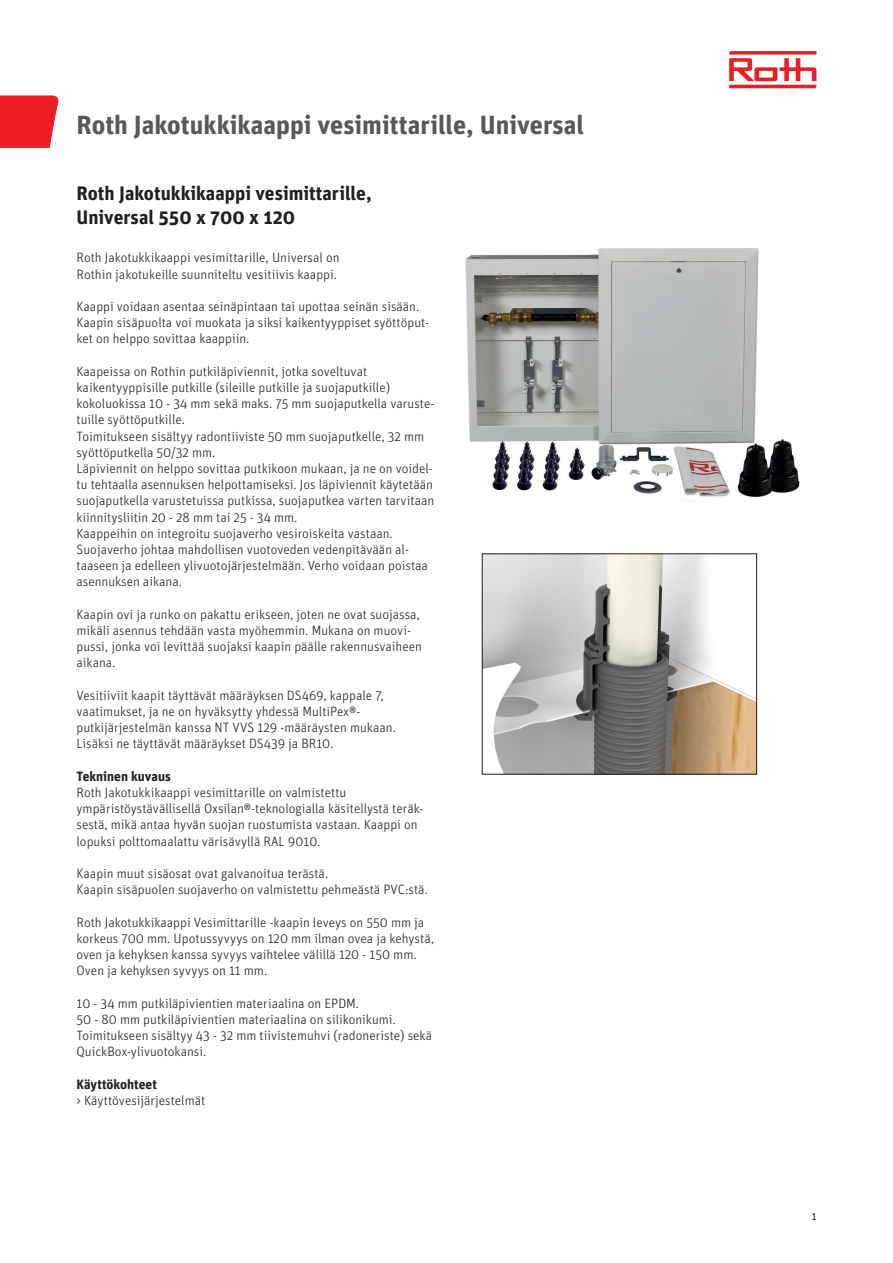
<style>
.page{position:relative;width:893px;height:1263px;background:#fff}
.page>*{position:absolute;margin:0;border:0;box-sizing:border-box;transform-origin:0 0}
.t1{font:700 26.25px "Unit OT";color:#57585a}
.t2{font:700 19.5px "Unit OT";color:#231f20}
.t3{font:300 13.5px/16.2px "Unit OT";color:#231f20}
.t4{font:700 13.5px "Unit OT";color:#231f20}
.t5{font:10.5px "Unit OT";color:#231f20}
.s1{font-weight:700}
</style>
<div class="page">
<svg style="left:729px;top:51px;width:87px;height:37px"></svg>
<svg style="left:0;top:96px;width:59px;height:52px;background:#ef2f34"></svg>
<img style="left:465px;top:248px;width:335px;height:253px">
<img style="left:484px;top:555px;width:271px;height:217px">
<div style="left:482px;top:553px;width:275px;height:221px;border:1px solid #231f20"></div>
<p class="t1" style="left:77px;top:107px;width:509px">Roth Jakotukkikaappi vesimittarille, Universal</p>
<p class="t2" style="left:77px;top:181px;width:297px">Roth Jakotukkikaappi vesimittarille,</p>
<p class="t2" style="left:77px;top:204px;width:220px">Universal 550 x 700 x 120</p>
<p class="t3" style="left:77px;top:250px;width:265px">Roth Jakotukkikaappi vesimittarille, Universal on</p>
<p class="t3" style="left:77px;top:266px;width:262px">Rothin jakotukeille suunniteltu vesitiivis kaappi.</p>
<p class="t3" style="left:77px;top:298px;width:354px">Kaappi voidaan asentaa seinäpintaan tai upottaa seinän sisään.<br>Kaapin sisäpuolta voi muokata ja siksi kaikentyyppiset syöttöput&shy;ket on helppo sovittaa kaappiin.</p>
<p class="t3" style="left:77px;top:363px;width:292px">Kaapeissa on Rothin putkiläpiviennit, jotka soveltuvat</p>
<p class="t3" style="left:77px;top:379px;width:359px">kaikentyyppisille putkille (sileille putkille ja suojaputkille) kokoluokissa 10 - 34 mm sekä maks. 75 mm suojaputkella varuste&shy;tuille syöttöputkille.</p>
<p class="t3" style="left:77px;top:428px;width:349px">Toimitukseen sisältyy radontiiviste 50 mm suojaputkelle, 32 mm syöttöputkella 50/32 mm.</p>
<p class="t3" style="left:77px;top:460px;width:359px;text-align:justify">Läpiviennit on helppo sovittaa putkikoon mukaan, ja ne on voidel&shy;tu tehtaalla asennuksen helpottamiseksi. Jos läpiviennit käytetään suojaputkella varustetuissa putkissa, suojaputkea varten tarvitaan kiinnitysliitin 20 - 28 mm tai 25 - 34 mm.</p>
<p class="t3" style="left:77px;top:525px;width:318px">Kaappeihin on integroitu suojaverho vesiroiskeita vastaan.</p>
<p class="t3" style="left:77px;top:541px;width:353px">Suojaverho johtaa mahdollisen vuotoveden vedenpitävään al&shy;taaseen ja edelleen ylivuotojärjestelmään. Verho voidaan poistaa asennuksen aikana.</p>
<p class="t3" style="left:77px;top:606px;width:347px">Kaapin ovi ja runko on pakattu erikseen, joten ne ovat suojassa, mikäli asennus tehdään vasta myöhemmin. Mukana on muovi&shy;pussi, jonka voi levittää suojaksi kaapin päälle rakennusvaiheen aikana.</p>
<p class="t3" style="left:77px;top:687px;width:321px">Vesitiiviit kaapit täyttävät määräyksen DS469, kappale 7, vaatimukset, ja ne on hyväksytty yhdessä MultiPex®- putkijärjestelmän kanssa NT VVS 129 -määräysten mukaan.</p>
<p class="t3" style="left:77px;top:736px;width:258px">Lisäksi ne täyttävät määräykset DS439 ja BR10.</p>
<p class="t4" style="left:77px;top:767px;width:96px">Tekninen kuvaus</p>
<p class="t3" style="left:77px;top:784px;width:349px">Roth Jakotukkikaappi vesimittarille on valmistettu ympäristöystävällisellä Oxsilan®-teknologialla käsitellystä teräk&shy;sestä, mikä antaa hyvän suojan ruostumista vastaan. Kaappi on lopuksi polttomaalattu värisävyllä RAL 9010.</p>
<p class="t3" style="left:77px;top:865px;width:253px">Kaapin muut sisäosat ovat galvanoitua terästä.</p>
<p class="t3" style="left:77px;top:881px;width:353px">Kaapin sisäpuolen suojaverho on valmistettu pehmeästä PVC:stä.</p>
<p class="t3" style="left:77px;top:914px;width:359px">Roth Jakotukkikaappi Vesimittarille -kaapin leveys on 550 mm ja korkeus 700 mm. Upotussyvyys on 120 mm ilman ovea ja kehystä, oven ja kehyksen kanssa syvyys vaihtelee välillä 120 - 150 mm.<br>Oven ja kehyksen syvyys on 11 mm.</p>
<p class="t3" style="left:77px;top:995px;width:284px">10 - 34 mm putkiläpivientien materiaalina on EPDM.</p>
<p class="t3" style="left:77px;top:1011px;width:321px">50 - 80 mm putkiläpivientien materiaalina on silikonikumi.</p>
<p class="t3" style="left:77px;top:1027px;width:357px">Toimitukseen sisältyy 43 - 32 mm tiivistemuhvi (radoneriste) sekä<br>QuickBox-ylivuotokansi.</p>
<p class="t3" style="left:77px;top:1076px;width:130px"><span class="s1">Käyttökohteet<br></span>&gt; Käyttövesijärjestelmät</p>
<p class="t5" style="left:812px;top:1210px;width:6px">1</p>
</div>
